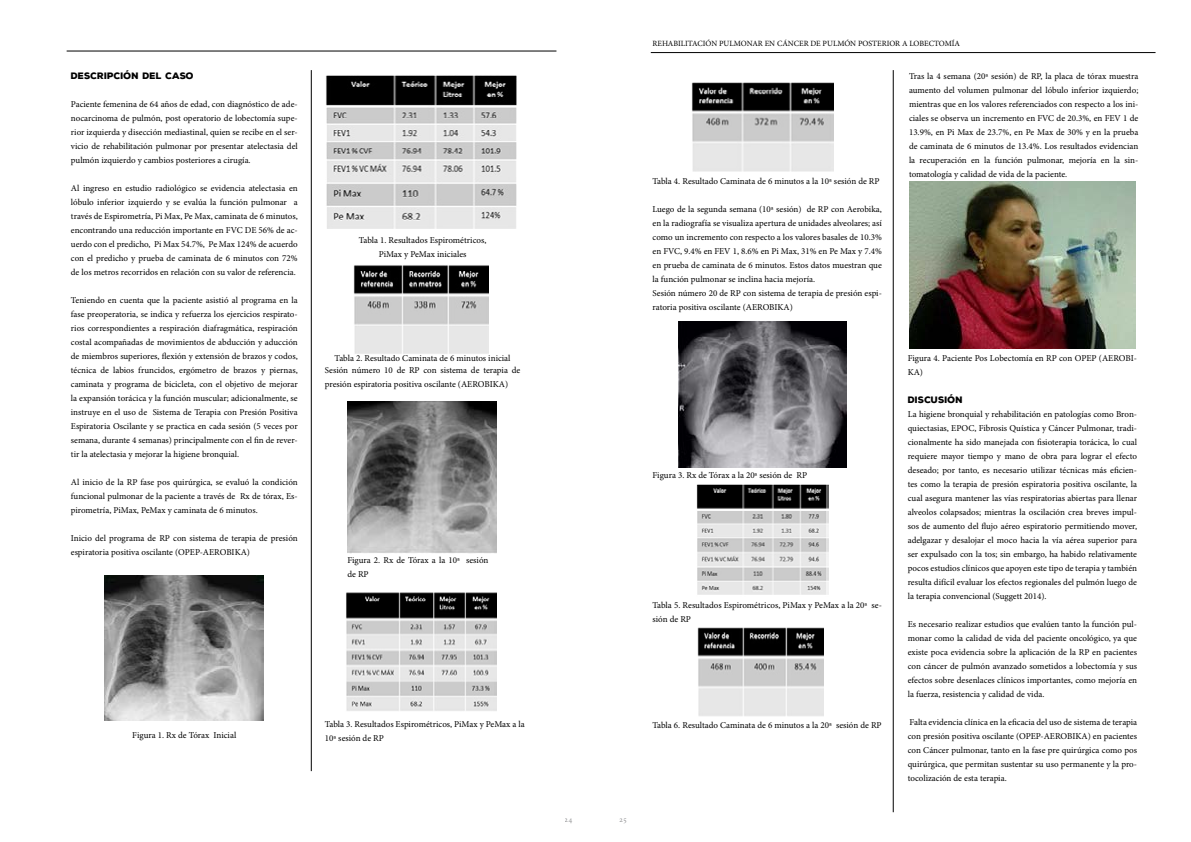
<style>
.page{position:relative;width:1191px;height:842px;background:#fff}
.page>*{position:absolute;margin:0;border:0;box-sizing:border-box;transform-origin:0 0}
.t1{font:9px/14px "Minion Pro";color:#000;text-align:justify}
.t2{font:900 9px "Nexa Rust Sans";color:#000}
.t3{font:8px "Minion Pro";color:#000}
.t4{font:8px "Minion Pro";color:#77787b}
</style>
<div class="page">
<hr style="left:311px;top:70px;width:1px;height:701px;background:#000">
<img style="left:105px;top:575px;width:159px;height:146px">
<img style="left:326px;top:75px;width:191px;height:154px">
<img style="left:353px;top:265px;width:135px;height:89px">
<img style="left:347px;top:401px;width:149px;height:152px">
<hr style="left:67px;top:51px;width:489px;height:1px;background:#000">
<img style="left:346px;top:592px;width:150px;height:119px">
<hr style="left:651px;top:52px;width:504px;height:1px;background:#000">
<img style="left:692px;top:82px;width:141px;height:89px">
<hr style="left:893px;top:70px;width:1px;height:742px;background:#000">
<img style="left:679px;top:322px;width:167px;height:145px">
<img style="left:697px;top:484px;width:132px;height:111px">
<img style="left:697px;top:627px;width:126px;height:89px">
<img style="left:909px;top:181px;width:226px;height:168px">
<p class="t2" style="left:71px;top:70px;width:124px">DESCRIPCIÓN DEL CASO</p>
<p class="t1" style="left:71px;top:97px;width:228px">Paciente femenina de 64 años de edad, con diagnóstico de ade&shy;nocarcinoma de pulmón, post operatorio de lobectomía supe&shy;rior izquierda y disección mediastinal, quien se recibe en el ser&shy;vicio de rehabilitación pulmonar por presentar atelectasia del pulmón izquierdo y cambios posteriores a cirugía.</p>
<p class="t1" style="left:71px;top:181px;width:228px">Al ingreso en estudio radiológico se evidencia atelectasia en lóbulo inferior izquierdo y se evalúa la función pulmonar a través de Espirometría, Pi Max, Pe Max, caminata de 6 minutos, encontrando una reducción importante en FVC DE 56% de ac&shy;uerdo con el predicho, Pi Max 54.7%, Pe Max 124% de acuerdo con el predicho y prueba de caminata de 6 minutos con 72% de los metros recorridos en relación con su valor de referencia.</p>
<p class="t1" style="left:71px;top:293px;width:228px">Teniendo en cuenta que la paciente asistió al programa en la fase preoperatoria, se indica y refuerza los ejercicios respirato&shy;rios correspondientes a respiración diafragmática, respiración costal acompañadas de movimientos de abducción y aducción de miembros superiores, flexión y extensión de brazos y codos, técnica de labios fruncidos, ergómetro de brazos y piernas, caminata y programa de bicicleta, con el objetivo de mejorar la expansión torácica y la función muscular; adicionalmente, se instruye en el uso de Sistema de Terapia con Presión Positiva Espiratoria Oscilante y se practica en cada sesión (5 veces por semana, durante 4 semanas) principalmente con el fin de rever&shy;tir la atelectasia y mejorar la higiene bronquial.</p>
<p class="t1" style="left:71px;top:475px;width:228px">Al inicio de la RP fase pos quirúrgica, se evaluó la condición funcional pulmonar de la paciente a través de Rx de tórax, Es&shy;pirometría, PiMax, PeMax y caminata de 6 minutos.</p>
<p class="t1" style="left:71px;top:531px;width:228px">Inicio del programa de RP con sistema de terapia de presión espiratoria positiva oscilante (OPEP-AEROBIKA)</p>
<p class="t1" style="left:359px;top:233px;width:129px;text-align:center">Tabla 1. Resultados Espirométricos,<br>PiMax y PeMax iniciales</p>
<p class="t1" style="left:334px;top:351px;width:177px">Tabla 2. Resultado Caminata de 6 minutos inicial</p>
<p class="t1" style="left:325px;top:363px;width:197px">Sesión número 10 de RP con sistema de terapia de presión espiratoria positiva oscilante (AEROBIKA)</p>
<p class="t1" style="left:347px;top:553px;width:142px">Figura 2. Rx de Tórax a la 10ª sesión de RP</p>
<p class="t1" style="left:132px;top:728px;width:105px">Figura 1. Rx de Tórax Inicial</p>
<p class="t1" style="left:325px;top:717px;width:201px">Tabla 3. Resultados Espirométricos, PiMax y PeMax a la<br>10ª sesión de RP</p>
<p class="t4" style="left:564px;top:814px;width:9px">24</p>
<p class="t4" style="left:619px;top:814px;width:9px">25</p>
<p class="t3" style="left:652px;top:39px;width:309px">REHABILITACIÓN PULMONAR EN CÁNCER DE PULMÓN POSTERIOR A LOBECTOMÍA</p>
<p class="t1" style="left:652px;top:174px;width:229px">Tabla 4. Resultado Caminata de 6 minutos a la 10ª sesión de RP</p>
<p class="t1" style="left:652px;top:202px;width:231px;text-align:left">Luego de la segunda semana (10ª sesión) de RP con Aerobika, en la radiografía se visualiza apertura de unidades alveolares; así como un incremento con respecto a los valores basales de 10.3% en FVC, 9.4% en FEV 1, 8.6% en Pi Max, 31% en Pe Max y 7.4% en prueba de caminata de 6 minutos. Estos datos muestran que la función pulmonar se inclina hacia mejoría.<br>Sesión número 20 de RP con sistema de terapia de presión espi&shy;ratoria positiva oscilante (AEROBIKA)</p>
<p class="t1" style="left:652px;top:468px;width:156px">Figura 3. Rx de Tórax a la 20ª sesión de RP</p>
<p class="t1" style="left:652px;top:598px;width:231px">Tabla 5. Resultados Espirométricos, PiMax y PeMax a la 20ª se&shy;sión de RP</p>
<p class="t1" style="left:652px;top:718px;width:231px">Tabla 6. Resultado Caminata de 6 minutos a la 20ª sesión de RP</p>
<p class="t1" style="left:909px;top:69px;width:231px">Tras la 4 semana (20ª sesión) de RP, la placa de tórax muestra aumento del volumen pulmonar del lóbulo inferior izquierdo; mientras que en los valores referenciados con respecto a los ini&shy;ciales se observa un incremento en FVC de 20.3%, en FEV 1 de 13.9%, en Pi Max de 23.7%, en Pe Max de 30% y en la prueba de caminata de 6 minutos de 13.4%. Los resultados evidencian la recuperación en la función pulmonar, mejoría en la sin&shy;tomatología y calidad de vida de la paciente.</p>
<p class="t1" style="left:907px;top:351px;width:231px">Figura 4. Paciente Pos Lobectomía en RP con OPEP (AEROBI-<br>KA)</p>
<p class="t2" style="left:907px;top:393px;width:57px">DISCUSIÓN</p>
<p class="t1" style="left:907px;top:407px;width:231px">La higiene bronquial y rehabilitación en patologías como Bron&shy;quiectasias, EPOC, Fibrosis Quística y Cáncer Pulmonar, tradi&shy;cionalmente ha sido manejada con fisioterapia torácica, lo cual requiere mayor tiempo y mano de obra para lograr el efecto deseado; por tanto, es necesario utilizar técnicas más eficien&shy;tes como la terapia de presión espiratoria positiva oscilante, la cual asegura mantener las vías respiratorias abiertas para llenar alveolos colapsados; mientras la oscilación crea breves impul&shy;sos de aumento del flujo aéreo espiratorio permitiendo mover, adelgazar y desalojar el moco hacia la vía aérea superior para ser expulsado con la tos; sin embargo, ha habido relativamente pocos estudios clínicos que apoyen este tipo de terapia y también resulta difícil evaluar los efectos regionales del pulmón luego de la terapia convencional (Suggett 2014).</p>
<p class="t1" style="left:907px;top:617px;width:231px">Es necesario realizar estudios que evalúen tanto la función pul&shy;monar como la calidad de vida del paciente oncológico, ya que existe poca evidencia sobre la aplicación de la RP en pacientes con cáncer de pulmón avanzado sometidos a lobectomía y sus efectos sobre desenlaces clínicos importantes, como mejoría en la fuerza, resistencia y calidad de vida.</p>
<p class="t1" style="left:907px;top:715px;width:231px">Falta evidencia clínica en la eficacia del uso de sistema de terapia con presión positiva oscilante (OPEP-AEROBIKA) en pacientes con Cáncer pulmonar, tanto en la fase pre quirúrgica como pos quirúrgica, que permitan sustentar su uso permanente y la pro&shy;tocolización de esta terapia.</p>
</div>
